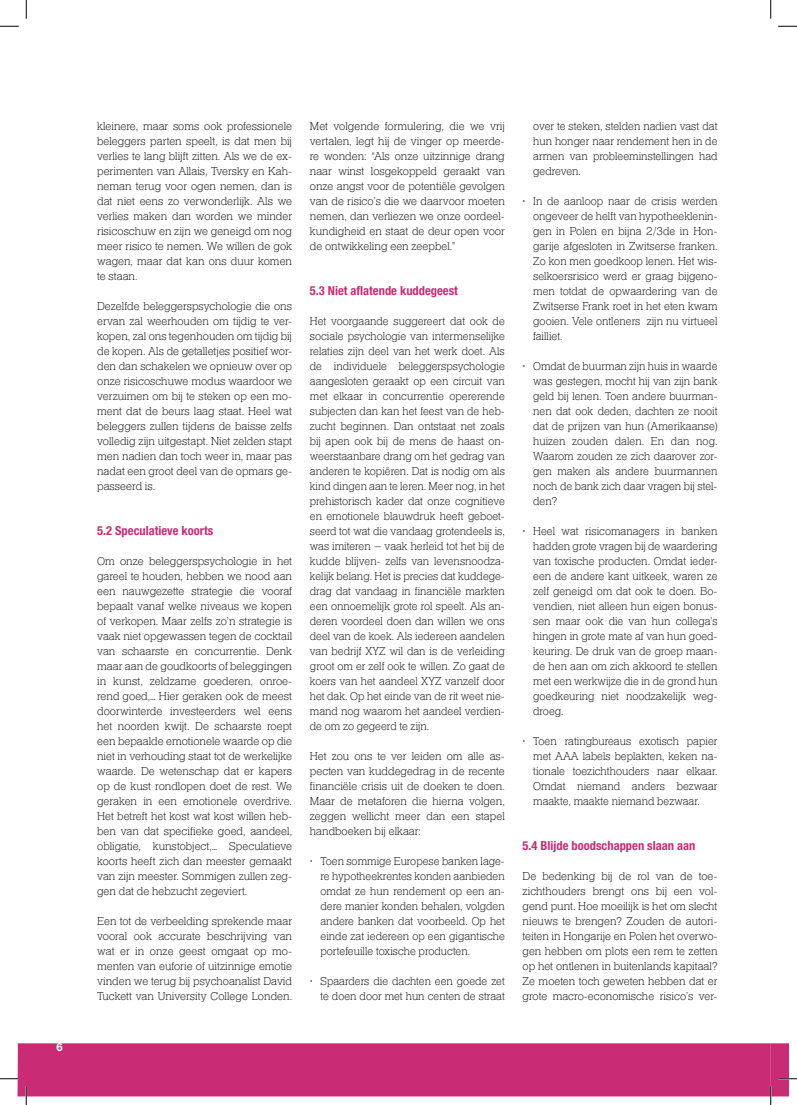
<style>
.page{position:relative;width:797px;height:1105px;background:#fff}
.page>*{position:absolute;margin:0;border:0;box-sizing:border-box;transform-origin:0 0}
.t1{font:700 condensed 12.5px "Helvetica Neue LT Pro";color:#c92c75}
.t2{font:300 11.88px/15px "Helserif";color:#231f20;text-align:justify}
.t3{font:700 11.25px "Helvetica Neue LT Pro";color:#fff}
</style>
<div class="page">
<div style="left:18px;top:1043px;width:752px;height:53px;background:#c92c75"></div>
<svg style="left:0;top:25px;width:19px;height:2px"></svg>
<svg style="left:778px;top:25px;width:19px;height:2px"></svg>
<svg style="left:0;top:1078px;width:19px;height:1px"></svg>
<svg style="left:25px;top:0;width:2px;height:19px"></svg>
<svg style="left:25px;top:1086px;width:2px;height:19px"></svg>
<svg style="left:770px;top:0;width:1px;height:19px"></svg>
<svg style="left:770px;top:1043px;width:27px;height:62px"></svg>
<p class="t3" style="left:56px;top:1040px;width:8px">6</p>
<p class="t2" style="left:97px;top:119px;width:196px">kleinere, maar soms ook professionele beleggers parten speelt, is dat men bij verlies te lang blijft zitten. Als we de ex&shy;perimenten van Allais, Tversky en Kah&shy;neman terug voor ogen nemen, dan is dat niet eens zo verwonderlijk. Als we verlies maken dan worden we minder risicoschuw en zijn we geneigd om nog meer risico te nemen. We willen de gok wagen, maar dat kan ons duur komen te staan.</p>
<p class="t2" style="left:97px;top:299px;width:196px">Dezelfde beleggerspsychologie die ons ervan zal weerhouden om tijdig te ver&shy;kopen, zal ons tegenhouden om tijdig bij de kopen. Als de getalletjes positief wor&shy;den dan schakelen we opnieuw over op onze risicoschuwe modus waardoor we verzuimen om bij te steken op een mo&shy;ment dat de beurs laag staat. Heel wat beleggers zullen tijdens de baisse zelfs volledig zijn uitgestapt. Niet zelden stapt men nadien dan toch weer in, maar pas nadat een groot deel van de opmars ge&shy;passeerd is.</p>
<p class="t1" style="left:97px;top:523px;width:118px">5.2 Speculatieve koorts</p>
<p class="t2" style="left:97px;top:554px;width:196px">Om onze beleggerspsychologie in het gareel te houden, hebben we nood aan een nauwgezette strategie die vooraf bepaalt vanaf welke niveaus we kopen of verkopen. Maar zelfs zo’n strategie is vaak niet opgewassen tegen de cocktail van schaarste en concurrentie. Denk maar aan de goudkoorts of beleggingen in kunst, zeldzame goederen, onroe&shy;rend goed,… Hier geraken ook de meest doorwinterde investeerders wel eens het noorden kwijt. De schaarste roept een bepaalde emotionele waarde op die niet in verhouding staat tot de werkelijke waarde. De wetenschap dat er kapers op de kust rondlopen doet de rest. We geraken in een emotionele overdrive.<br>Het betreft het kost wat kost willen heb&shy;ben van dat specifieke goed, aandeel, obligatie, kunstobject,… Speculatieve koorts heeft zich dan meester gemaakt van zijn meester. Sommigen zullen zeg&shy;gen dat de hebzucht zegeviert.</p>
<p class="t2" style="left:97px;top:914px;width:196px">Een tot de verbeelding sprekende maar vooral ook accurate beschrijving van wat er in onze geest omgaat op mo&shy;menten van euforie of uitzinnige emotie vinden we terug bij psychoanalist David Tuckett van University College Londen.</p>
<p class="t2" style="left:310px;top:119px;width:196px">Met volgende formulering, die we vrij vertalen, legt hij de vinger op meerde&shy;re wonden: “Als onze uitzinnige drang naar winst losgekoppeld geraakt van onze angst voor de potentiële gevolgen van de risico’s die we daarvoor moeten nemen, dan verliezen we onze oordeel&shy;kundigheid en staat de deur open voor de ontwikkeling een zeepbel.”</p>
<p class="t1" style="left:310px;top:283px;width:150px">5.3 Niet aflatende kuddegeest</p>
<p class="t2" style="left:310px;top:314px;width:196px">Het voorgaande suggereert dat ook de sociale psychologie van intermenselijke relaties zijn deel van het werk doet. Als de individuele beleggerspsychologie aangesloten geraakt op een circuit van met elkaar in concurrentie opererende subjecten dan kan het feest van de heb&shy;zucht beginnen. Dan ontstaat net zoals bij apen ook bij de mens de haast on&shy;weerstaanbare drang om het gedrag van anderen te kopiëren. Dat is nodig om als kind dingen aan te leren. Meer nog, in het prehistorisch kader dat onze cognitieve en emotionele blauwdruk heeft geboet&shy;seerd tot wat die vandaag grotendeels is, was imiteren – vaak herleid tot het bij de kudde blijven- zelfs van levensnoodza&shy;kelijk belang. Het is precies dat kuddege&shy;drag dat vandaag in financiële markten een onnoemelijk grote rol speelt. Als an&shy;deren voordeel doen dan willen we ons deel van de koek. Als iedereen aandelen van bedrijf XYZ wil dan is de verleiding groot om er zelf ook te willen. Zo gaat de koers van het aandeel XYZ vanzelf door het dak. Op het einde van de rit weet nie&shy;mand nog waarom het aandeel verdien&shy;de om zo gegeerd te zijn.</p>
<p class="t2" style="left:310px;top:749px;width:196px">Het zou ons te ver leiden om alle as&shy;pecten van kuddegedrag in de recente financiële crisis uit de doeken te doen.<br>Maar de metaforen die hierna volgen, zeggen wellicht meer dan een stapel handboeken bij elkaar:</p>
<p class="t2" style="left:320px;top:854px;width:186px;text-indent:-11px">• Toen sommige Europese banken lage&shy;re hypotheekrentes konden aanbieden omdat ze hun rendement op een an&shy;dere manier konden behalen, volgden andere banken dat voorbeeld. Op het einde zat iedereen op een gigantische portefeuille toxische producten.</p>
<p class="t2" style="left:310px;top:974px;width:196px;text-align:right">• Spaarders die dachten een goede zet te doen door met hun centen de straat</p>
<p class="t2" style="left:533px;top:119px;width:186px">over te steken, stelden nadien vast dat hun honger naar rendement hen in de armen van probleeminstellingen had gedreven.</p>
<p class="t2" style="left:533px;top:194px;width:186px;text-indent:-11px">• In de aanloop naar de crisis werden ongeveer de helft van hypotheeklenin&shy;gen in Polen en bijna 2/3de in Hon&shy;garije afgesloten in Zwitserse franken.<br>Zo kon men goedkoop lenen. Het wis&shy;selkoersrisico werd er graag bijgeno&shy;men totdat de opwaardering van de Zwitserse Frank roet in het eten kwam gooien. Vele ontleners zijn nu virtueel failliet.</p>
<p class="t2" style="left:533px;top:359px;width:186px;text-indent:-11px">• Omdat de buurman zijn huis in waarde was gestegen, mocht hij van zijn bank geld bij lenen. Toen andere buurman&shy;nen dat ook deden, dachten ze nooit dat de prijzen van hun (Amerikaanse) huizen zouden dalen. En dan nog.<br>Waarom zouden ze zich daarover zor&shy;gen maken als andere buurmannen noch de bank zich daar vragen bij stel&shy;den?</p>
<p class="t2" style="left:533px;top:524px;width:186px;text-indent:-11px">• Heel wat risicomanagers in banken hadden grote vragen bij de waardering van toxische producten. Omdat ieder&shy;een de andere kant uitkeek, waren ze zelf geneigd om dat ook te doen. Bo&shy;vendien, niet alleen hun eigen bonus&shy;sen maar ook die van hun collega’s hingen in grote mate af van hun goed&shy;keuring. De druk van de groep maan&shy;de hen aan om zich akkoord te stellen met een werkwijze die in de grond hun goedkeuring niet noodzakelijk weg&shy;droeg.</p>
<p class="t2" style="left:533px;top:734px;width:186px;text-indent:-11px">• Toen ratingbureaus exotisch papier met AAA labels beplakten, keken na&shy;tionale toezichthouders naar elkaar.<br>Omdat niemand anders bezwaar maakte, maakte niemand bezwaar.</p>
<p class="t1" style="left:522px;top:838px;width:174px">5.4 Blijde boodschappen slaan aan</p>
<p class="t2" style="left:522px;top:869px;width:196px">De bedenking bij de rol van de toe&shy;zichthouders brengt ons bij een vol&shy;gend punt. Hoe moeilijk is het om slecht nieuws te brengen? Zouden de autori&shy;teiten in Hongarije en Polen het overwo&shy;gen hebben om plots een rem te zetten op het ontlenen in buitenlands kapitaal?<br>Ze moeten toch geweten hebben dat er grote macro-economische risico’s ver-</p>
</div>
